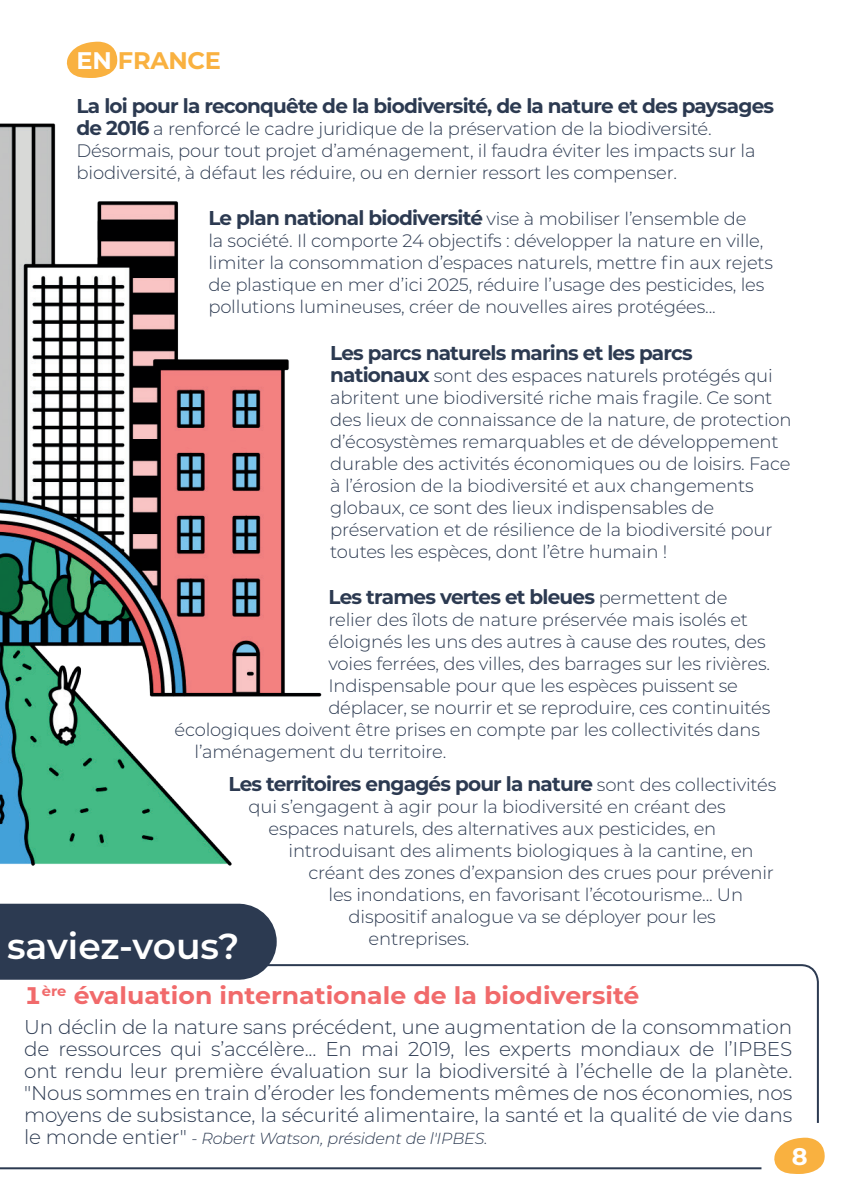
<style>
.page{position:relative;width:842px;height:1191px;background:#fff}
.page>*{position:absolute;margin:0;border:0;box-sizing:border-box;transform-origin:0 0}
.t1{font:600 36px "Montserrat";color:#fff}
.t2{font:700 24px "Montserrat";color:#f16a6b;scale:1.05 1}
.t3{font:700 24px "Montserrat";letter-spacing:-.01em;color:#f9b140}
.t4{font:700 24px "Montserrat";color:#fff}
.t5{font:300 20px/22px "Montserrat";letter-spacing:-.01em;color:#2c3a51;text-align:justify}
.t6{font:700 20px "Montserrat";letter-spacing:-.04em;color:#2c3a51}
.t7{font:300 18px/22px "Montserrat";letter-spacing:-.01em;color:#2c3a51}
.t8{font:italic 300 16px "Montserrat";letter-spacing:-.01em;color:#2c3a51}
.s1{color:#fff}
.s2{font-weight:700;font-size:20px}
.s3{font-weight:300;font-size:18px}
.s4{font-style:normal;font-size:20px}
</style>
<div class="page">
<svg style="left:66px;top:42px;width:52px;height:36px"></svg>
<img style="left:0;top:123px;width:322px;height:743px">
<div style="left:0;top:903px;width:277px;height:60px;background:#2c3a51"></div>
<svg style="left:0;top:963px;width:819px;height:207px"></svg>
<svg style="left:773px;top:1137px;width:52px;height:37px"></svg>
<h2 class="t3" style="left:77px;top:43px;width:146px"><span class="s1">EN</span> FRANCE</h2>
<p class="t6" style="left:77px;top:91px;width:699px">La loi pour la reconquête de la biodiversité, de la nature et des paysages</p>
<p class="t7" style="left:77px;top:117px;width:680px"><span class="s2">de 2016</span> a renforcé le cadre juridique de la préservation de la biodiversité.<br>Désormais, pour tout projet d’aménagement, il faudra éviter les impacts sur la biodiversité, à défaut les réduire, ou en dernier ressort les compenser.</p>
<p class="t6" style="left:208px;top:204px;width:540px">Le plan national biodiversité <span class="s3">vise à mobiliser l’ensemble de</span></p>
<p class="t7" style="left:208px;top:229px;width:566px">la société. Il comporte 24 objectifs : développer la nature en ville, limiter la consommation d’espaces naturels, mettre fin aux rejets de plastique en mer d’ici 2025, réduire l’usage des pesticides, les pollutions lumineuses, créer de nouvelles aires protégées...</p>
<p class="t6" style="left:330px;top:338px;width:364px">Les parcs naturels marins et les parcs</p>
<p class="t7" style="left:330px;top:364px;width:463px"><span class="s2">nationaux</span> sont des espaces naturels protégés qui abritent une biodiversité riche mais fragile. Ce sont des lieux de connaissance de la nature, de protection d’écosystèmes remarquables et de développement durable des activités économiques ou de loisirs. Face à l’érosion de la biodiversité et aux changements globaux, ce sont des lieux indispensables de préservation et de résilience de la biodiversité pour toutes les espèces, dont l’être humain !</p>
<p class="t6" style="left:328px;top:582px;width:400px">Les trames vertes et bleues <span class="s3">permettent de</span></p>
<p class="t7" style="left:328px;top:608px;width:421px">relier des îlots de nature préservée mais isolés et</p>
<p class="t7" style="left:328px;top:630px;width:439px">éloignés les uns des autres à cause des routes, des</p>
<p class="t7" style="left:328px;top:652px;width:443px">voies ferrées, des villes, des barrages sur les rivières.</p>
<p class="t7" style="left:328px;top:674px;width:411px">Indispensable pour que les espèces puissent se</p>
<p class="t7" style="left:328px;top:696px;width:443px">déplacer, se nourrir et se reproduire, ces continuités</p>
<p class="t7" style="left:174px;top:718px;width:587px">écologiques doivent être prises en compte par les collectivités dans</p>
<p class="t7" style="left:194px;top:740px;width:253px">l’aménagement du territoire.</p>
<p class="t6" style="left:228px;top:769px;width:549px">Les territoires engagés pour la nature <span class="s3">sont des collectivités</span></p>
<p class="t7" style="left:248px;top:795px;width:479px">qui s’engagent à agir pour la biodiversité en créant des</p>
<p class="t7" style="left:268px;top:817px;width:449px">espaces naturels, des alternatives aux pesticides, en</p>
<p class="t7" style="left:288px;top:839px;width:467px">introduisant des aliments biologiques à la cantine, en</p>
<p class="t7" style="left:308px;top:861px;width:467px">créant des zones d’expansion des crues pour prévenir</p>
<p class="t7" style="left:328px;top:883px;width:416px">les inondations, en favorisant l’écotourisme... Un</p>
<p class="t7" style="left:348px;top:905px;width:369px">dispositif analogue va se déployer pour les</p>
<p class="t7" style="left:368px;top:927px;width:102px">entreprises.</p>
<h1 class="t1" style="left:7px;top:920px;width:234px">saviez-vous?</h1>
<h2 class="t2" style="left:24px;top:978px;width:587px">1<sup>ère</sup> évaluation internationale de la biodiversité</h2>
<p class="t5" style="left:24px;top:1015px;width:770px">Un déclin de la nature sans précédent, une augmentation de la consommation de ressources qui s’accélère... En mai 2019, les experts mondiaux de l’IPBES ont rendu leur première évaluation sur la biodiversité à l’échelle de la planète. "Nous sommes en train d’éroder les fondements mêmes de nos économies, nos moyens de subsistance, la sécurité alimentaire, la santé et la qualité de vie dans</p>
<p class="t8" style="left:24px;top:1127px;width:465px"><span class="s4">le monde entier"</span> - Robert Watson, président de l'IPBES.</p>
<h2 class="t4" style="left:792px;top:1138px;width:17px">8</h2>
</div>
